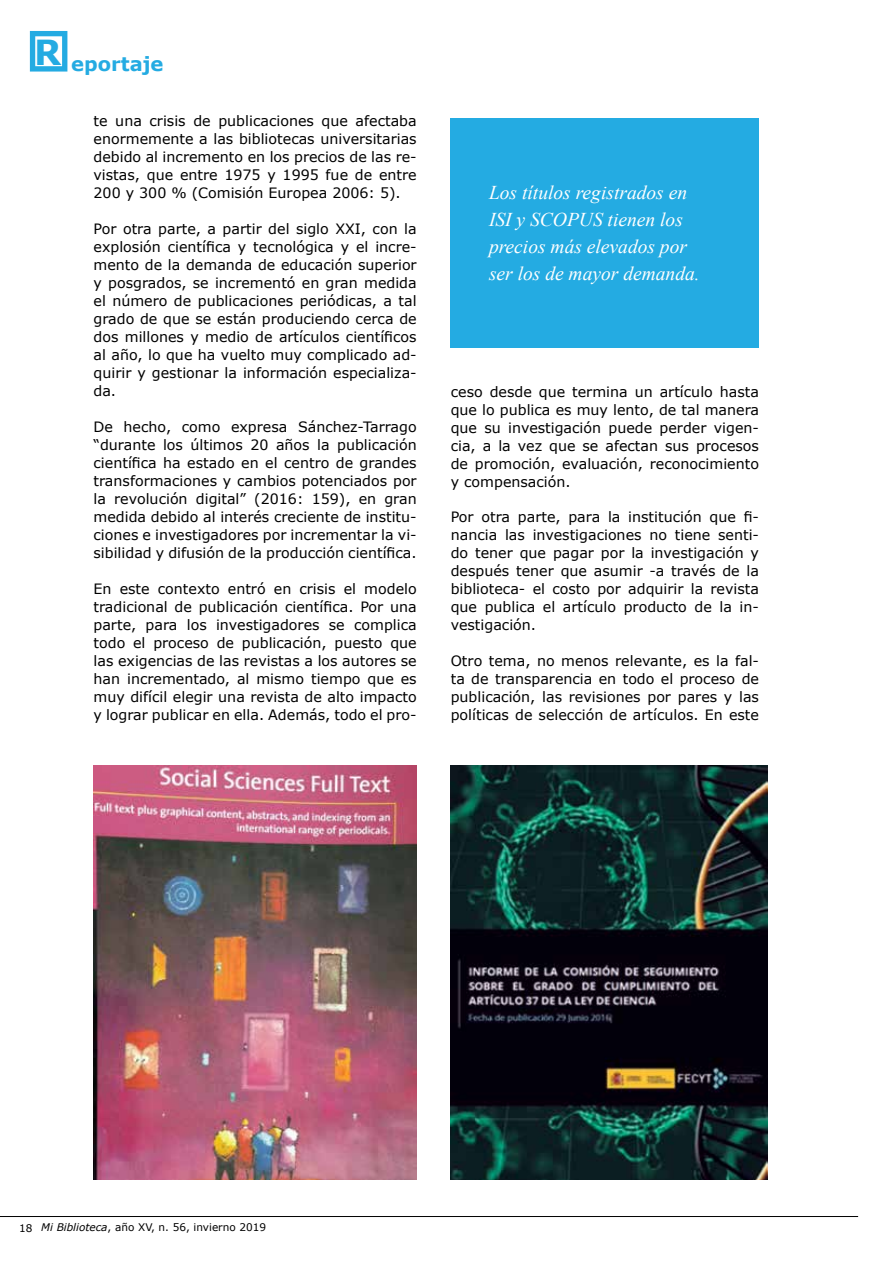
<style>
.page{position:relative;width:893px;height:1263px;background:#fff}
.page>*{position:absolute;margin:0;border:0;box-sizing:border-box;transform-origin:0 0}
.t1{font:italic 19.5px/27px "Times New Roman";color:#fff}
.t2{font:700 19.5px "Verdana";color:#24abe2}
.t3{font:14.25px/18px "Verdana";color:#000;text-align:justify}
.t4{font:10.5px "Verdana";color:#000}
.s1{font-style:italic}
</style>
<div class="page">
<hr style="left:0;top:1216px;width:858px;height:1px;background:#000">
<svg style="left:30px;top:31px;width:37px;height:41px"></svg>
<img style="left:94px;top:766px;width:323px;height:414px">
<div style="left:451px;top:118px;width:308px;height:229px;background:#24abe2"></div>
<img style="left:451px;top:766px;width:317px;height:414px">
<h1 class="t2" style="left:34px;top:50px;width:131px"><sup>R</sup> eportaje</h1>
<p class="t3" style="left:94px;top:112px;width:325px">te una crisis de publicaciones que afectaba enormemente a las bibliotecas universitarias debido al incremento en los precios de las re&shy;vistas, que entre 1975 y 1995 fue de entre 200 y 300 % (Comisión Europea 2006: 5).</p>
<p class="t3" style="left:94px;top:220px;width:325px">Por otra parte, a partir del siglo XXI, con la explosión científica y tecnológica y el incre&shy;mento de la demanda de educación superior y posgrados, se incrementó en gran medida el número de publicaciones periódicas, a tal grado de que se están produciendo cerca de dos millones y medio de artículos científicos al año, lo que ha vuelto muy complicado ad&shy;quirir y gestionar la información especializa&shy;da.</p>
<p class="t3" style="left:94px;top:418px;width:325px">De hecho, como expresa Sánchez-Tarrago “durante los últimos 20 años la publicación científica ha estado en el centro de grandes transformaciones y cambios potenciados por la revolución digital” (2016: 159), en gran medida debido al interés creciente de institu&shy;ciones e investigadores por incrementar la vi&shy;sibilidad y difusión de la producción científica.</p>
<p class="t3" style="left:94px;top:580px;width:325px">En este contexto entró en crisis el modelo tradicional de publicación científica. Por una parte, para los investigadores se complica todo el proceso de publicación, puesto que las exigencias de las revistas a los autores se han incrementado, al mismo tiempo que es muy difícil elegir una revista de alto impacto y lograr publicar en ella. Además, todo el pro-</p>
<h1 class="t1" style="left:489px;top:178px;width:212px">Los títulos registrados en<br>ISI y SCOPUS tienen los precios más elevados por ser los de mayor demanda.</h1>
<p class="t3" style="left:451px;top:382px;width:310px">ceso desde que termina un artículo hasta que lo publica es muy lento, de tal manera que su investigación puede perder vigen&shy;cia, a la vez que se afectan sus procesos de promoción, evaluación, reconocimiento y compensación.</p>
<p class="t3" style="left:451px;top:508px;width:310px">Por otra parte, para la institución que fi&shy;nancia las investigaciones no tiene senti&shy;do tener que pagar por la investigación y después tener que asumir -a través de la biblioteca- el costo por adquirir la revista que publica el artículo producto de la in&shy;vestigación.</p>
<p class="t3" style="left:451px;top:652px;width:310px">Otro tema, no menos relevante, es la fal&shy;ta de transparencia en todo el proceso de publicación, las revisiones por pares y las políticas de selección de artículos. En este</p>
<p class="t4" style="left:19px;top:1220px;width:248px">18 <span class="s1">Mi Biblioteca</span>, año XV, n. 56, invierno 2019</p>
</div>
